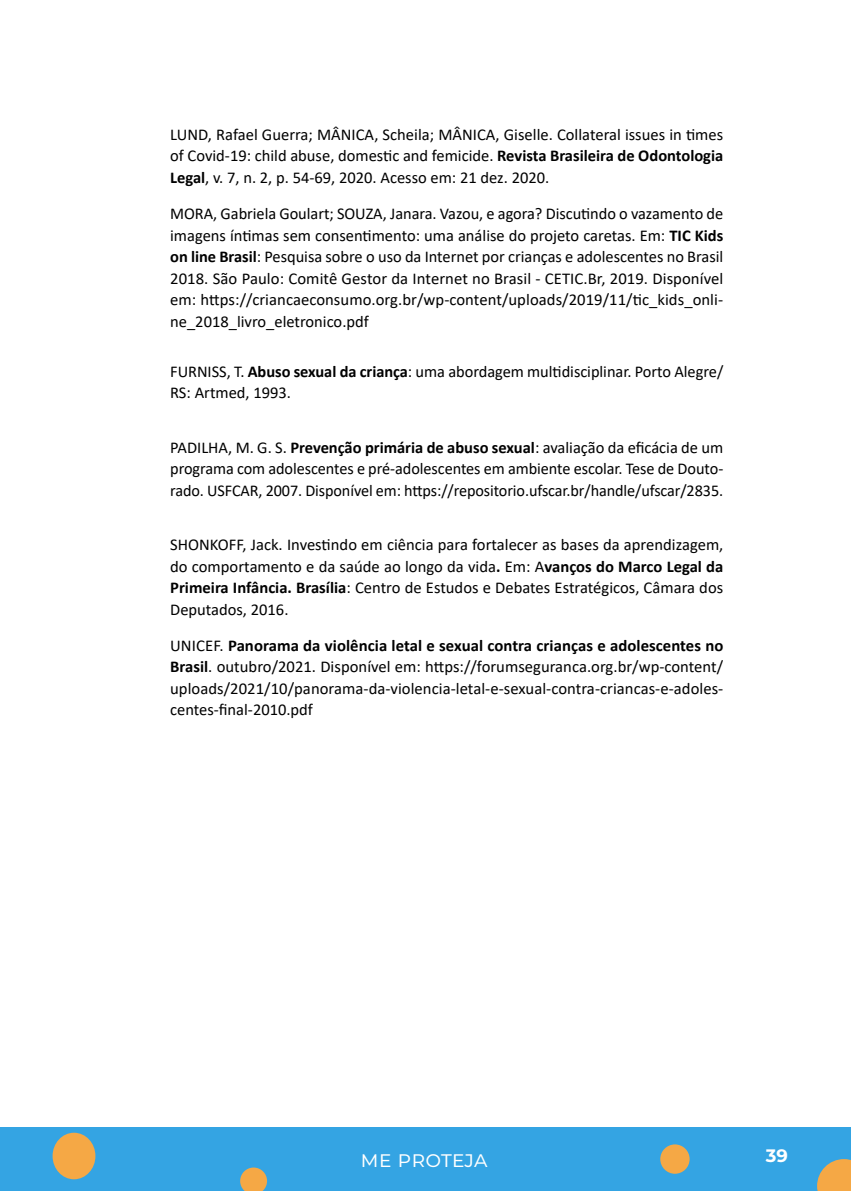
<style>
.page{position:relative;width:851px;height:1191px;background:#fff}
.page>*{position:absolute;margin:0;border:0;box-sizing:border-box;transform-origin:0 0}
.t1{font:22.5px "Montserrat";color:#fff}
.t2{font:700 18px "Montserrat";color:#fff}
.t3{font:16.5px/21.5px "Calibri";color:#000;text-align:justify}
.s1{font-weight:700}
</style>
<div class="page">
<div style="left:0;top:1127px;width:850px;height:64px;background:#34a4e3"></div>
<svg style="left:817px;top:1159px;width:33px;height:32px"></svg>
<div style="left:660px;top:1144px;width:29px;height:29px;background:#f5a845;border-radius:50%"></div>
<svg style="left:240px;top:1167px;width:27px;height:24px"></svg>
<div style="left:53px;top:1132px;width:42px;height:47px;background:#f5a845;border-radius:50%"></div>
<p class="t3" style="left:170px;top:123px;width:554px">LUND, Rafael Guerra; MÂNICA, Scheila; MÂNICA, Giselle. Collateral issues in times of Covid-19: child abuse, domestic and femicide. <span class="s1">Revista Brasileira de Odontologia Legal</span>, v. 7, n. 2, p. 54-69, 2020. Acesso em: 21 dez. 2020.</p>
<p class="t3" style="left:170px;top:203px;width:554px">MORA, Gabriela Goulart; SOUZA, Janara. Vazou, e agora? Discutindo o vazamento de imagens íntimas sem consentimento: uma análise do projeto caretas. Em: <span class="s1">TIC Kids on line Brasil</span>: Pesquisa sobre o uso da Internet por crianças e adolescentes no Brasil 2018. São Paulo: Comitê Gestor da Internet no Brasil - CETIC.Br, 2019. Disponível em: https://criancaeconsumo.org.br/wp-content/uploads/2019/11/tic_kids_onli&shy;ne_2018_livro_eletronico.pdf</p>
<p class="t3" style="left:170px;top:360px;width:554px">FURNISS, T. <span class="s1">Abuso sexual da criança</span>: uma abordagem multidisciplinar. Porto Alegre/<br>RS: Artmed, 1993.</p>
<p class="t3" style="left:170px;top:436px;width:554px">PADILHA, M. G. S. <span class="s1">Prevenção primária de abuso sexual</span>: avaliação da eficácia de um programa com adolescentes e pré-adolescentes em ambiente escolar. Tese de Douto&shy;rado. USFCAR, 2007. Disponível em: https://repositorio.ufscar.br/handle/ufscar/2835.</p>
<p class="t3" style="left:170px;top:533px;width:554px">SHONKOFF, Jack. Investindo em ciência para fortalecer as bases da aprendizagem, do comportamento e da saúde ao longo da vida<span class="s1">.</span> Em: A<span class="s1">vanços do Marco Legal da Primeira Infância. Brasília</span>: Centro de Estudos e Debates Estratégicos, Câmara dos Deputados, 2016.</p>
<p class="t3" style="left:170px;top:634px;width:554px">UNICEF. <span class="s1">Panorama da violência letal e sexual contra crianças e adolescentes no Brasil</span>. outubro/2021. Disponível em: https://forumseguranca.org.br/wp-content/ uploads/2021/10/panorama-da-violencia-letal-e-sexual-contra-criancas-e-adoles&shy;centes-final-2010.pdf</p>
<h1 class="t1" style="left:360px;top:1144px;width:128px">me proteja</h1>
<p class="t2" style="left:765px;top:1143px;width:24px">39</p>
</div>
